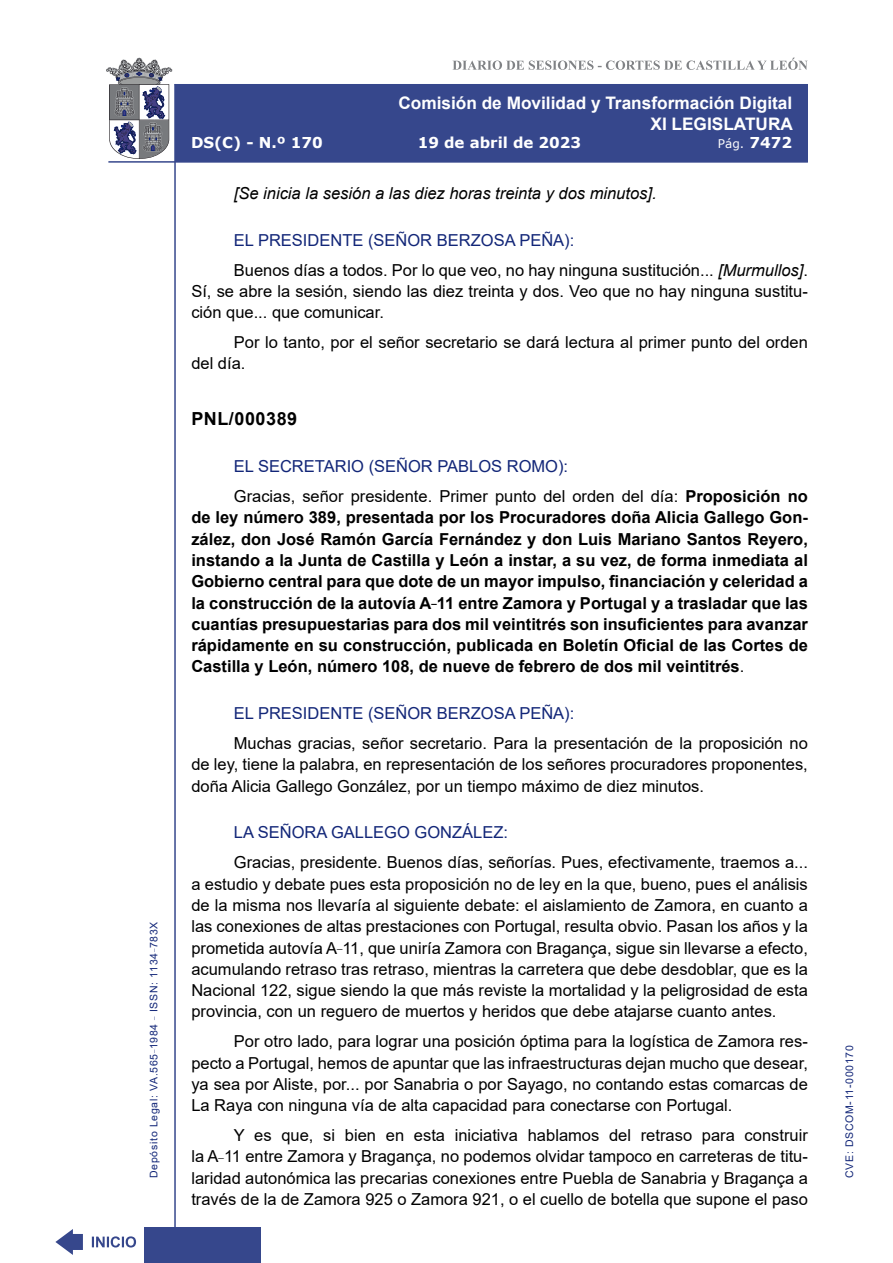
<style>
.page{position:relative;width:893px;height:1263px;background:#fff}
.page>*{position:absolute;margin:0;border:0;box-sizing:border-box;transform-origin:0 0}
.MarcadorPrimerNivel{font:700 18px "Arial";letter-spacing:.03em;color:#000}
.t1{font:700 17.25px/20.7px "Arial";color:#fff;text-align:right}
.t2{font:16.5px/21.3px "Arial";color:#000;text-align:justify}
.t3{font:700 16.5px/21.3px "Arial";color:#000;text-align:justify}
.Orador{font:16.5px "Arial";color:#122678}
.t4{font:italic 16.5px "Arial";color:#000}
.t5{font:700 15px "Verdana";color:#fff}
.t6{font:12px "Verdana";color:#fff}
.t7{font:10.5px "Arial";letter-spacing:.065em;color:#122678}
.s1{font-weight:700;font-size:15px}
.s2{font-style:italic}
.s3{font-weight:400}
</style>
<div class="page">
<svg style="left:452px;top:58px;width:356px;height:12px"></svg>
<hr style="left:174px;top:84px;width:2px;height:1179px;background:#36478c">
<div style="left:144px;top:1227px;width:117px;height:36px;background:#36478c"></div>
<div style="left:175px;top:84px;width:633px;height:78px;background:#36478c"></div>
<hr style="left:108px;top:161px;width:700px;height:2px;background:#36478c">
<svg style="left:92px;top:1236px;width:44px;height:11px"></svg>
<svg style="left:55px;top:1229px;width:28px;height:26px"></svg>
<svg style="left:106px;top:58px;width:66px;height:101px"></svg>
<p class="t7" style="left:146px;top:1178px;width:258px;rotate:-90deg">Depósito Legal: VA.565<sup>_</sup>1984 <sup>_</sup> ISSN: 1134<sup>_</sup>783X</p>
<p class="t1" style="left:398px;top:93px;width:396px">Comisión de Movilidad y Transformación Digital<br>XI LEGISLATURA</p>
<p class="t5" style="left:191px;top:132px;width:133px">DS(C) - N.º 170</p>
<p class="t5" style="left:418px;top:132px;width:165px">19 de abril de 2023</p>
<p class="t6" style="left:718px;top:135px;width:76px">Pág. <span class="s1">7472</span></p>
<p class="t4" style="left:234px;top:183px;width:424px">[Se inicia la sesión a las diez horas treinta y dos minutos].</p>
<p class="Orador" style="left:234px;top:229px;width:342px">EL PRESIDENTE (SEÑOR BERZOSA PEÑA):</p>
<p class="t2" style="left:191px;top:259px;width:618px;text-indent:43px">Buenos días a todos. Por lo que veo, no hay ninguna sustitución... <span class="s2">[Murmullos]</span>.<br>Sí, se abre la sesión, siendo las diez treinta y dos. Veo que no hay ninguna sustitu&shy;ción que... que comunicar.</p>
<p class="t2" style="left:191px;top:332px;width:618px;text-indent:43px">Por lo tanto, por el señor secretario se dará lectura al primer punto del orden del día.</p>
<p class="MarcadorPrimerNivel" style="left:191px;top:406px;width:107px">PNL/000389</p>
<p class="Orador" style="left:234px;top:455px;width:336px">EL SECRETARIO (SEÑOR PABLOS ROMO):</p>
<p class="t3" style="left:191px;top:486px;width:618px;text-indent:43px"><span class="s3">Gracias, señor presidente. Primer punto del orden del día:</span> Proposición no de ley número 389, presentada por los Procuradores doña Alicia Gallego Gon&shy;zález, don José Ramón García Fernández y don Luis Mariano Santos Reyero, instando a la Junta de Castilla y León a instar, a su vez, de forma inmediata al Gobierno central para que dote de un mayor impulso, financiación y celeridad a la construcción de la autovía A<sup>_</sup>11 entre Zamora y Portugal y a trasladar que las cuantías presupuestarias para dos mil veintitrés son insuficientes para avanzar rápidamente en su construcción, publicada en Boletín Oficial de las Cortes de Castilla y León, número 108, de nueve de febrero de dos mil veintitrés<span class="s3">.</span></p>
<p class="Orador" style="left:234px;top:702px;width:342px">EL PRESIDENTE (SEÑOR BERZOSA PEÑA):</p>
<p class="t2" style="left:191px;top:732px;width:618px;text-indent:43px">Muchas gracias, señor secretario. Para la presentación de la proposición no de ley, tiene la palabra, en representación de los señores procuradores proponentes, doña Alicia Gallego González, por un tiempo máximo de diez minutos.</p>
<p class="Orador" style="left:234px;top:821px;width:276px">LA SEÑORA GALLEGO GONZÁLEZ:</p>
<p class="t2" style="left:191px;top:852px;width:618px;text-indent:43px">Gracias, presidente. Buenos días, señorías. Pues, efectivamente, traemos a... a estudio y debate pues esta proposición no de ley en la que, bueno, pues el análisis de la misma nos llevaría al siguiente debate: el aislamiento de Zamora, en cuanto a las conexiones de altas prestaciones con Portugal, resulta obvio. Pasan los años y la prometida autovía A<sup>_</sup>11, que uniría Zamora con Bragança, sigue sin llevarse a efecto, acumulando retraso tras retraso, mientras la carretera que debe desdoblar, que es la Nacional 122, sigue siendo la que más reviste la mortalidad y la peligrosidad de esta provincia, con un reguero de muertos y heridos que debe atajarse cuanto antes.</p>
<p class="t2" style="left:191px;top:1031px;width:618px;text-indent:43px">Por otro lado, para lograr una posición óptima para la logística de Zamora res&shy;pecto a Portugal, hemos de apuntar que las infraestructuras dejan mucho que desear, ya sea por Aliste, por... por Sanabria o por Sayago, no contando estas comarcas de La Raya con ninguna vía de alta capacidad para conectarse con Portugal.</p>
<p class="t2" style="left:191px;top:1124px;width:618px;text-indent:43px">Y es que, si bien en esta iniciativa hablamos del retraso para construir la A<sup>_</sup>11 entre Zamora y Bragança, no podemos olvidar tampoco en carreteras de titu&shy;laridad autonómica las precarias conexiones entre Puebla de Sanabria y Bragança a través de la de Zamora 925 o Zamora 921, o el cuello de botella que supone el paso</p>
<p class="t7" style="left:842px;top:1178px;width:134px;rotate:-90deg">CVE: DSCOM-11-000170</p>
</div>
